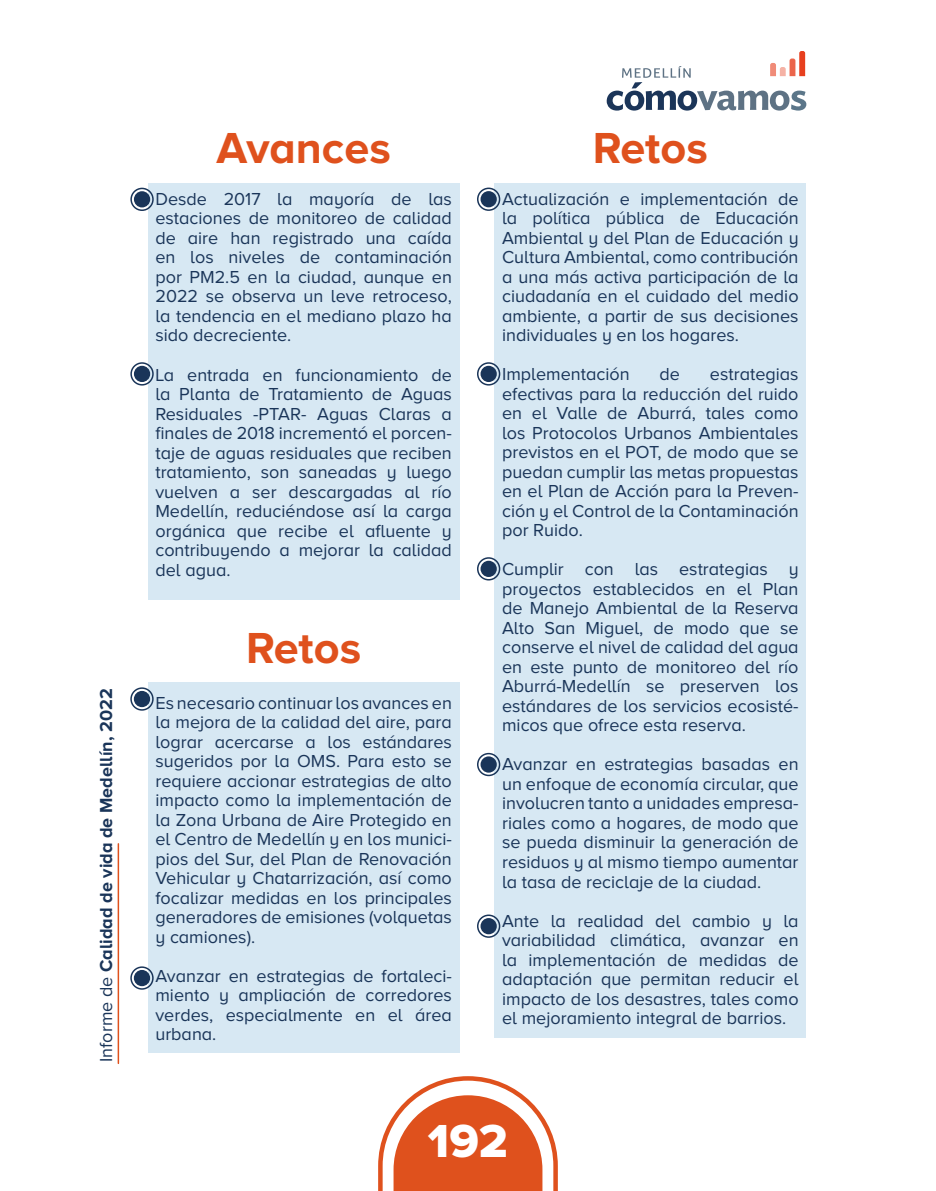
<style>
.page{position:relative;width:936px;height:1191px;background:#fff}
.page>*{position:absolute;margin:0;border:0;box-sizing:border-box;transform-origin:0 0}
.t1{font:48px "Proxima Nova A Extrabld";color:#fff}
.t2{font:700 45px "Proxima Nova A";color:#df511d}
.t3{font:18px/19.5px "Proxima Nova A";color:#1a3559;text-align:justify}
.t4{font:700 18px "Proxima Nova A";color:#1a3559}
.s1{font-weight:400}
</style>
<div class="page">
<svg style="left:378px;top:1076px;width:180px;height:115px"></svg>
<svg style="left:606px;top:51px;width:200px;height:60px"></svg>
<hr style="left:118px;top:844px;width:1px;height:219px;background:#df511d">
<div style="left:148px;top:183px;width:311px;height:417px;background:#d7e8f3"></div>
<div style="left:148px;top:682px;width:311px;height:370px;background:#d7e8f3"></div>
<div style="left:495px;top:183px;width:310px;height:854px;background:#d7e8f3"></div>
<div style="left:134px;top:191px;width:16px;height:16px;background:#1a3559;border-radius:50%"></div>
<div style="left:134px;top:366px;width:16px;height:16px;background:#1a3559;border-radius:50%"></div>
<div style="left:134px;top:691px;width:16px;height:16px;background:#1a3559;border-radius:50%"></div>
<div style="left:480px;top:191px;width:16px;height:16px;background:#1a3559;border-radius:50%"></div>
<div style="left:480px;top:366px;width:16px;height:16px;background:#1a3559;border-radius:50%"></div>
<div style="left:134px;top:970px;width:16px;height:16px;background:#1a3559;border-radius:50%"></div>
<div style="left:480px;top:561px;width:16px;height:16px;background:#1a3559;border-radius:50%"></div>
<div style="left:480px;top:756px;width:16px;height:16px;background:#1a3559;border-radius:50%"></div>
<div style="left:480px;top:918px;width:16px;height:16px;background:#1a3559;border-radius:50%"></div>
<div style="left:130px;top:188px;width:24px;height:23px;border:2px solid #1a3559;border-radius:50%"></div>
<div style="left:130px;top:362px;width:24px;height:23px;border:2px solid #1a3559;border-radius:50%"></div>
<div style="left:130px;top:687px;width:24px;height:23px;border:2px solid #1a3559;border-radius:50%"></div>
<div style="left:477px;top:188px;width:23px;height:23px;border:2px solid #1a3559;border-radius:50%"></div>
<div style="left:477px;top:362px;width:23px;height:23px;border:2px solid #1a3559;border-radius:50%"></div>
<div style="left:130px;top:966px;width:24px;height:23px;border:2px solid #1a3559;border-radius:50%"></div>
<div style="left:477px;top:557px;width:23px;height:23px;border:2px solid #1a3559;border-radius:50%"></div>
<div style="left:477px;top:753px;width:23px;height:23px;border:2px solid #1a3559;border-radius:50%"></div>
<div style="left:477px;top:914px;width:23px;height:23px;border:2px solid #1a3559;border-radius:50%"></div>
<p class="t4" style="left:96px;top:1062px;width:375px;rotate:-90deg"><span class="s1">Informe de</span> Calidad de vida de Medellín, 2022</p>
<h2 class="t2" style="left:216px;top:122px;width:176px">Avances</h2>
<p class="t3" style="left:155px;top:189px;width:298px">Desde 2017 la mayoría de las estaciones de monitoreo de calidad de aire han registrado una caída en los niveles de contaminación por PM2.5 en la ciudad, aunque en 2022 se observa un leve retroceso, la tendencia en el mediano plazo ha sido decreciente.</p>
<p class="t3" style="left:155px;top:364px;width:298px">La entrada en funcionamiento de la Planta de Tratamiento de Aguas Residuales -PTAR- Aguas Claras a finales de 2018 incrementó el porcen&shy;taje de aguas residuales que reciben tratamiento, son saneadas y luego vuelven a ser descargadas al río Medellín, reduciéndose así la carga orgánica que recibe el afluente y contribuyendo a mejorar la calidad del agua.</p>
<h2 class="t2" style="left:246px;top:622px;width:117px">Retos</h2>
<p class="t3" style="left:155px;top:693px;width:298px">Es necesario continuar los avances en la mejora de la calidad del aire, para lograr acercarse a los estándares sugeridos por la OMS. Para esto se requiere accionar estrategias de alto impacto como la implementación de la Zona Urbana de Aire Protegido en el Centro de Medellín y en los munici&shy;pios del Sur, del Plan de Renovación Vehicular y Chatarrización, así como focalizar medidas en los principales generadores de emisiones (volquetas y camiones).</p>
<p class="t3" style="left:155px;top:966px;width:298px">Avanzar en estrategias de fortaleci&shy;miento y ampliación de corredores verdes, especialmente en el área urbana.</p>
<h2 class="t2" style="left:592px;top:122px;width:117px">Retos</h2>
<p class="t3" style="left:502px;top:189px;width:298px">Actualización e implementación de la política pública de Educación Ambiental y del Plan de Educación y Cultura Ambiental, como contribución a una más activa participación de la ciudadanía en el cuidado del medio ambiente, a partir de sus decisiones individuales y en los hogares.</p>
<p class="t3" style="left:502px;top:364px;width:129px">Implementación</p>
<p class="t3" style="left:659px;top:364px;width:22px">de</p>
<p class="t3" style="left:502px;top:364px;width:298px;text-indent:208px">estrategias efectivas para la reducción del ruido en el Valle de Aburrá, tales como los Protocolos Urbanos Ambientales previstos en el POT, de modo que se puedan cumplir las metas propuestas en el Plan de Acción para la Preven&shy;ción y el Control de la Contaminación por Ruido.</p>
<p class="t3" style="left:502px;top:559px;width:298px">Cumplir con las estrategias y proyectos establecidos en el Plan de Manejo Ambiental de la Reserva Alto San Miguel, de modo que se conserve el nivel de calidad del agua en este punto de monitoreo del río Aburrá-Medellín se preserven los estándares de los servicios ecosisté&shy;micos que ofrece esta reserva.</p>
<p class="t3" style="left:502px;top:754px;width:298px">Avanzar en estrategias basadas en un enfoque de economía circular, que involucren tanto a unidades empresa&shy;riales como a hogares, de modo que se pueda disminuir la generación de residuos y al mismo tiempo aumentar la tasa de reciclaje de la ciudad.</p>
<p class="t3" style="left:502px;top:910px;width:298px">Ante la realidad del cambio y la variabilidad climática, avanzar en la implementación de medidas de adaptación que permitan reducir el impacto de los desastres, tales como el mejoramiento integral de barrios.</p>
<h1 class="t1" style="left:428px;top:1112px;width:82px">192</h1>
</div>
